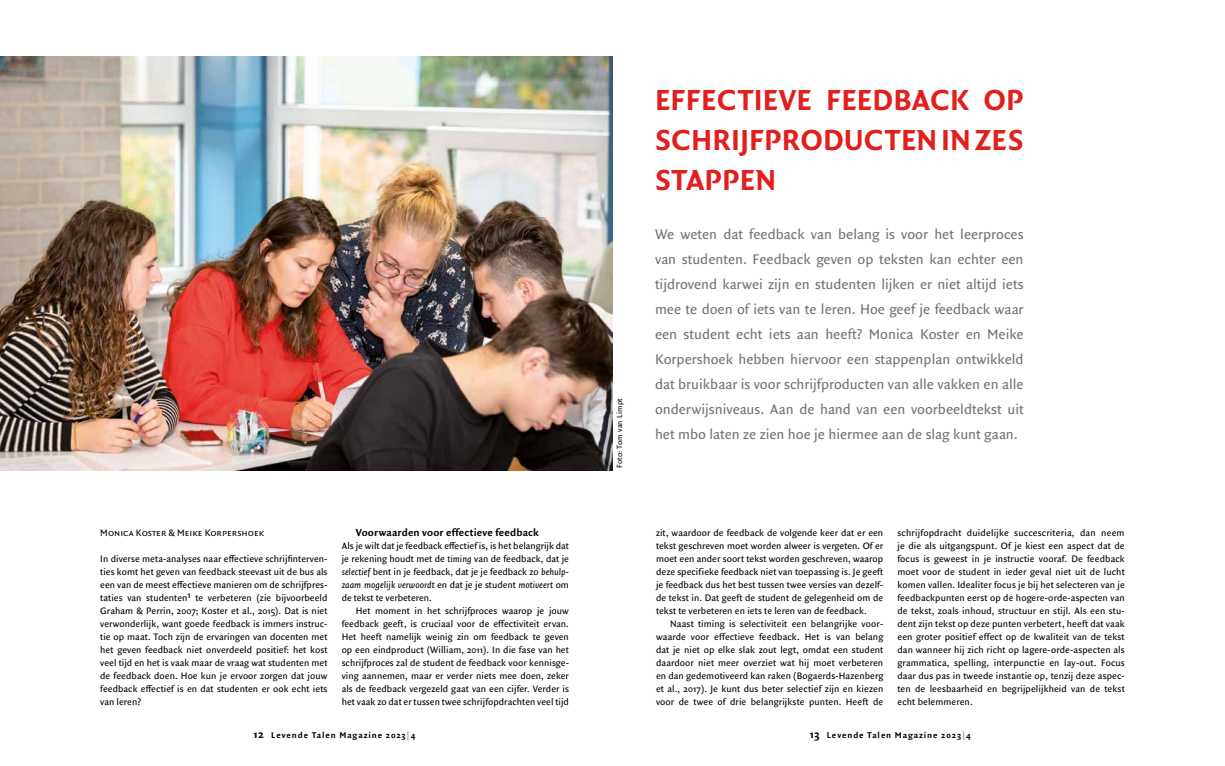
<style>
.page{position:relative;width:1225px;height:766px;background:#fff}
.page>*{position:absolute;margin:0;border:0;box-sizing:border-box;transform-origin:0 0}
.t1{font:700 31px/40px "Quadraat Sans Pro";color:#e11f1d;text-align:justify}
.t2{font:15px/25px "Quadraat Sans Pro";color:#747373;text-align:justify}
.t3{font:700 11px "Quadraat Sans Pro";letter-spacing:.015em;color:#000}
.t4{font:10px/13px "Quadraat Sans Pro";letter-spacing:.005em;color:#000;text-align:justify}
.t5{font:700 9px "Quadraat Sans Pro";letter-spacing:.1em;color:#000}
.t6{font:8px "Quadraat Sans Pro";letter-spacing:.02em;color:#000}
.s1{font-style:italic}
.s2{font-size:12px}
.s3{color:#9b9a9a}
</style>
<div class="page">
<img style="left:0;top:57px;width:612px;height:414px">
<p class="t4" style="left:100px;top:525px;width:165px">Monica Koster &amp; Meike Korpershoek</p>
<p class="t4" style="left:100px;top:551px;width:229px">In diverse meta-analyses naar effectieve schrijfinterven&shy;ties komt het geven van feedback steevast uit de bus als een van de meest effectieve manieren om de schrijfpres&shy;taties van studenten1 te verbeteren (zie bijvoorbeeld Graham &amp; Perrin, 2007; Koster et al., 2015). Dat is niet verwonderlijk, want goede feedback is immers instruc&shy;tie op maat. Toch zijn de ervaringen van docenten met het geven feedback niet onverdeeld positief: het kost veel tijd en het is vaak maar de vraag wat studenten met de feedback doen. Hoe kun je ervoor zorgen dat jouw feedback effectief is en dat studenten er ook echt iets van leren?</p>
<p class="t3" style="left:356px;top:524px;width:184px">Voorwaarden voor effectieve feedback</p>
<p class="t4" style="left:342px;top:538px;width:229px">Als je wilt dat je feedback effectief is, is het belangrijk dat je rekening houdt met de <span class="s1">timing</span> van de feedback, dat je <span class="s1">selectief</span> bent in je feedback, dat je je feedback zo <span class="s1">behulp&shy;zaam mogelijk verwoordt</span> en dat je je student <span class="s1">motiveert</span> om de tekst te verbeteren.</p>
<p class="t4" style="left:342px;top:603px;width:229px;text-indent:14px">Het moment in het schrijfproces waarop je jouw feedback geeft, is cruciaal voor de effectiviteit ervan.<br>Het heeft namelijk weinig zin om feedback te geven op een eindproduct (William, 2011). In die fase van het schrijfproces zal de student de feedback voor kennisge&shy;ving aannemen, maar er verder niets mee doen, zeker als de feedback vergezeld gaat van een cijfer. Verder is het vaak zo dat er tussen twee schrijfopdrachten veel tijd</p>
<p class="t6" style="left:614px;top:468px;width:71px;rotate:-90deg">Foto: Tom van Limpt</p>
<h1 class="t1" style="left:655px;top:79px;width:370px">EFFECTIEVE FEEDBACK OP SCHRIJFPRODUCTEN IN ZES STAPPEN</h1>
<p class="t2" style="left:655px;top:221px;width:370px">We weten dat feedback van belang is voor het leerproces van studenten. Feedback geven op teksten kan echter een tijdrovend karwei zijn en studenten lijken er niet altijd iets mee te doen of iets van te leren. Hoe geef je feedback waar een student echt iets aan heeft? Monica Koster en Meike Korpershoek hebben hiervoor een stappenplan ontwikkeld dat bruikbaar is voor schrijfproducten van alle vakken en alle onderwijsniveaus. Aan de hand van een voorbeeldtekst uit het mbo laten ze zien hoe je hiermee aan de slag kunt gaan.</p>
<p class="t4" style="left:656px;top:525px;width:229px">zit, waardoor de feedback de volgende keer dat er een tekst geschreven moet worden alweer is vergeten. Of er moet een ander soort tekst worden geschreven, waarop deze specifieke feedback niet van toepassing is. Je geeft je feedback dus het best tussen twee versies van dezelf&shy;de tekst in. Dat geeft de student de gelegenheid om de tekst te verbeteren en iets te leren van de feedback.</p>
<p class="t4" style="left:656px;top:616px;width:229px;text-indent:14px">Naast timing is selectiviteit een belangrijke voor&shy;waarde voor effectieve feedback. Het is van belang dat je niet op elke slak zout legt, omdat een student daardoor niet meer overziet wat hij moet verbeteren en dan gedemotiveerd kan raken (Bogaerds-Hazenberg et al., 2017). Je kunt dus beter selectief zijn en kiezen voor de twee of drie belangrijkste punten. Heeft de</p>
<p class="t4" style="left:897px;top:525px;width:229px">schrijfopdracht duidelijke succescriteria, dan neem je die als uitgangspunt. Of je kiest een aspect dat de focus is geweest in je instructie vooraf. De feedback moet voor de student in ieder geval niet uit de lucht komen vallen. Idealiter focus je bij het selecteren van je feedbackpunten eerst op de hogere-orde-aspecten van de tekst, zoals inhoud, structuur en stijl. Als een stu&shy;dent zijn tekst op deze punten verbetert, heeft dat vaak een groter positief effect op de kwaliteit van de tekst dan wanneer hij zich richt op lagere-orde-aspecten als grammatica, spelling, interpunctie en lay-out. Focus daar dus pas in tweede instantie op, tenzij deze aspec&shy;ten de leesbaarheid en begrijpelijkheid van de tekst echt belemmeren.</p>
<p class="t5" style="left:254px;top:728px;width:163px"><span class="s2">12</span> Levende Talen Magazine 2023<span class="s3">|</span>4</p>
<p class="t5" style="left:809px;top:728px;width:163px"><span class="s2">13</span> Levende Talen Magazine 2023<span class="s3">|</span>4</p>
</div>
